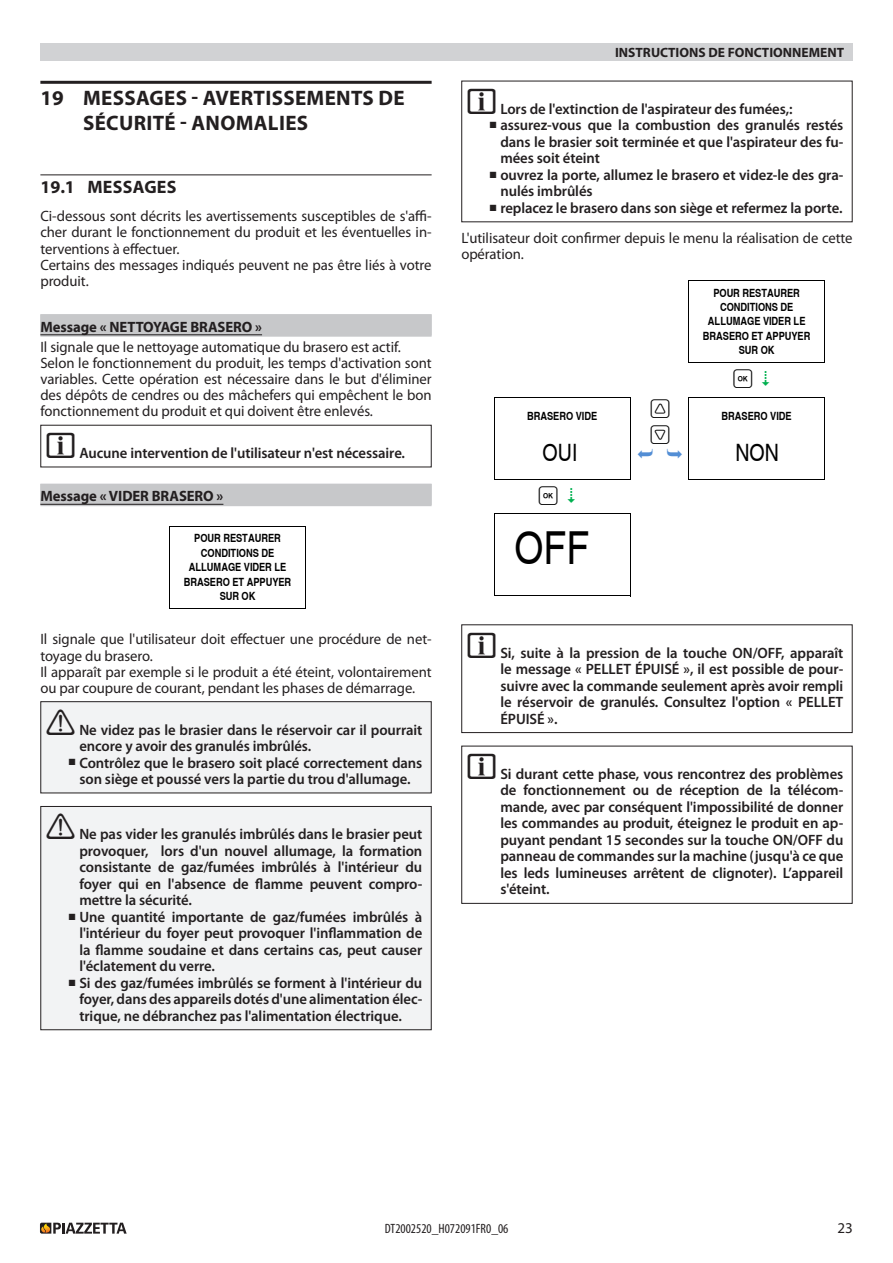
<style>
.page{position:relative;width:893px;height:1263px;background:#fff}
.page>*{position:absolute;margin:0;border:0;box-sizing:border-box;transform-origin:0 0}
.t1{font:condensed 45.6px "Helvetica";color:#000}
.t2{font:37.5px "Simboli Pz";color:#231f20}
.t3{font:28.5px "Piazzetta TELEGRF";color:#000}
.t4{font:condensed 24px "Helvetica";color:#000}
.t5{font:700 21px/25.2px "Myriad Pro";letter-spacing:.015em;color:#231f20}
.t6{font:700 18px "Myriad Pro";letter-spacing:.015em;color:#231f20}
.t7{font:600 15px/16.5px "Myriad Pro";letter-spacing:-.005em;color:#231f20;text-align:justify}
.t8{font:15px/16.2px "Myriad Pro";letter-spacing:-.005em;color:#231f20}
.t9{font:700 15px "Myriad Pro";letter-spacing:-.005em;color:#231f20}
.t10{font:700 13.5px "Myriad Pro";color:#231f20}
.t11{font:condensed 13.5px "Myriad Pro";color:#231f20}
.t12{font:700 condensed 11.4px/14.4px "Helvetica";letter-spacing:-.005em;color:#000;text-align:center}
.s1{font-weight:600}
</style>
<div class="page">
<div style="left:40px;top:43px;width:813px;height:17px;background:#d1d2d4"></div>
<svg style="left:40px;top:1223px;width:87px;height:10px"></svg>
<hr style="left:40px;top:81px;width:392px;height:3px;background:#231f20">
<hr style="left:40px;top:174px;width:392px;height:1px;background:#231f20">
<div style="left:40px;top:314px;width:392px;height:23px;background:#c7c8ca"></div>
<hr style="left:40px;top:334px;width:222px;height:1px;background:#231f20">
<div style="left:40px;top:484px;width:392px;height:22px;background:#c7c8ca"></div>
<hr style="left:40px;top:504px;width:183px;height:1px;background:#231f20">
<hr style="left:169px;top:526px;width:1px;height:83px;background:#000">
<hr style="left:305px;top:527px;width:1px;height:82px;background:#000">
<hr style="left:170px;top:526px;width:136px;height:1px;background:#000">
<hr style="left:170px;top:608px;width:136px;height:1px;background:#000">
<div style="left:41px;top:702px;width:390px;height:91px;background:#f2f3f4"></div>
<div style="left:40px;top:701px;width:392px;height:92px;border:1px solid #231f20"></div>
<div style="left:41px;top:806px;width:390px;height:224px;background:#f2f3f4"></div>
<div style="left:40px;top:806px;width:392px;height:224px;border:1px solid #231f20"></div>
<hr style="left:494px;top:397px;width:136px;height:1px;background:#000">
<hr style="left:688px;top:280px;width:1px;height:83px;background:#000">
<hr style="left:824px;top:281px;width:1px;height:82px;background:#000">
<hr style="left:494px;top:479px;width:136px;height:1px;background:#000">
<hr style="left:494px;top:397px;width:1px;height:82px;background:#000">
<hr style="left:630px;top:397px;width:1px;height:82px;background:#000">
<hr style="left:688px;top:397px;width:1px;height:82px;background:#000">
<hr style="left:824px;top:397px;width:1px;height:82px;background:#000">
<hr style="left:494px;top:513px;width:1px;height:83px;background:#000">
<hr style="left:630px;top:514px;width:1px;height:82px;background:#000">
<hr style="left:689px;top:280px;width:136px;height:1px;background:#000">
<hr style="left:689px;top:362px;width:136px;height:1px;background:#000">
<hr style="left:689px;top:397px;width:136px;height:1px;background:#000">
<hr style="left:689px;top:479px;width:136px;height:1px;background:#000">
<hr style="left:494px;top:513px;width:136px;height:1px;background:#000">
<hr style="left:494px;top:596px;width:136px;height:1px;background:#000">
<div style="left:461px;top:624px;width:392px;height:109px;border:1px solid #231f20"></div>
<div style="left:461px;top:746px;width:392px;height:158px;border:1px solid #231f20"></div>
<h3 class="t5" style="left:83px;top:85px;width:323px;text-indent:-43px">19 MESSAGES - AVERTISSEMENTS DE<br>SÉCURITÉ - ANOMALIES</h3>
<p class="t6" style="left:41px;top:177px;width:137px">19.1 MESSAGES</p>
<p class="t8" style="left:40px;top:208px;width:393px">Ci-dessous sont décrits les avertissements susceptibles de s'affi&shy;cher durant le fonctionnement du produit et les éventuelles in&shy;terventions à effectuer.<br>Certains des messages indiqués peuvent ne pas être liés à votre produit.</p>
<p class="t9" style="left:40px;top:318px;width:223px">Message « NETTOYAGE BRASERO »</p>
<p class="t8" style="left:40px;top:339px;width:393px">Il signale que le nettoyage automatique du brasero est actif.<br>Selon le fonctionnement du produit, les temps d'activation sont variables. Cette opération est nécessaire dans le but d'éliminer des dépôts de cendres ou des mâchefers qui empêchent le bon fonctionnement du produit et qui doivent être enlevés.</p>
<h2 class="t2" style="left:45px;top:423px;width:32px">i</h2>
<p class="t7" style="left:79px;top:445px;width:327px">Aucune intervention de l'utilisateur n'est nécessaire.</p>
<p class="t9" style="left:40px;top:488px;width:185px">Message « VIDER BRASERO »</p>
<p class="t12" style="left:184px;top:531px;width:109px">POUR RESTAURER<br>CONDITIONS DE<br>ALLUMAGE VIDER LE<br>BRASERO ET APPUYER<br>SUR OK</p>
<p class="t8" style="left:40px;top:631px;width:393px">Il signale que l'utilisateur doit effectuer une procédure de net&shy;toyage du brasero.<br>Il apparaît par exemple si le produit a été éteint, volontairement ou par coupure de courant, pendant les phases de démarrage.</p>
<h2 class="t2" style="left:45px;top:700px;width:32px">a</h2>
<p class="t7" style="left:79px;top:721px;width:344px">Ne videz pas le brasier dans le réservoir car il pourrait encore y avoir des granulés imbrûlés.</p>
<p class="t7" style="left:69px;top:754px;width:355px;text-align:center">■ Contrôlez que le brasero soit placé correctement dans son siège et poussé vers la partie du trou d'allumage.</p>
<h2 class="t2" style="left:45px;top:804px;width:32px">a</h2>
<p class="t7" style="left:79px;top:826px;width:344px">Ne pas vider les granulés imbrûlés dans le brasier peut provoquer, lors d'un nouvel allumage, la formation consistante de gaz/fumées imbrûlés à l'intérieur du foyer qui en l'absence de flamme peuvent compro&shy;mettre la sécurité.</p>
<p class="t7" style="left:79px;top:909px;width:344px;text-indent:-11px">■ Une quantité importante de gaz/fumées imbrûlés à l'intérieur du foyer peut provoquer l'inflammation de la flamme soudaine et dans certains cas, peut causer l'éclatement du verre.</p>
<p class="t7" style="left:79px;top:975px;width:344px;text-indent:-11px">■ Si des gaz/fumées imbrûlés se forment à l'intérieur du foyer, dans des appareils dotés d'une alimentation élec&shy;trique, ne débranchez pas l'alimentation électrique.</p>
<p class="t10" style="left:615px;top:44px;width:230px">INSTRUCTIONS DE FONCTIONNEMENT</p>
<h2 class="t2" style="left:466px;top:79px;width:32px">i</h2>
<p class="t7" style="left:500px;top:101px;width:294px">Lors de l'extinction de l'aspirateur des fumées,:</p>
<p class="t7" style="left:500px;top:117px;width:344px;text-indent:-11px">■ assurez-vous que la combustion des granulés restés dans le brasier soit terminée et que l'aspirateur des fu&shy;mées soit éteint</p>
<p class="t7" style="left:500px;top:167px;width:344px;text-indent:-11px">■ ouvrez la porte, allumez le brasero et videz-le des gra&shy;nulés imbrûlés</p>
<p class="t8" style="left:461px;top:193px;width:393px;line-height:29.8px;text-indent:28px">■ <span class="s1">replacez le brasero dans son siège et refermez la porte.<br></span>L'utilisateur doit confirmer depuis le menu la réalisation de cette</p>
<p class="t8" style="left:461px;top:246px;width:64px">opération.</p>
<p class="t12" style="left:527px;top:409px;width:72px">BRASERO VIDE</p>
<h3 class="t4" style="left:543px;top:438px;width:36px">OUI</h3>
<h3 class="t3" style="left:539px;top:484px;width:20px">J</h3>
<h1 class="t1" style="left:515px;top:521px;width:76px">OFF</h1>
<h3 class="t3" style="left:651px;top:398px;width:20px">&gt;</h3>
<h3 class="t3" style="left:651px;top:424px;width:20px">&lt;</h3>
<p class="t12" style="left:703px;top:285px;width:109px">POUR RESTAURER<br>CONDITIONS DE<br>ALLUMAGE VIDER LE<br>BRASERO ET APPUYER<br>SUR OK</p>
<h3 class="t3" style="left:733px;top:368px;width:20px">J</h3>
<p class="t12" style="left:722px;top:409px;width:72px">BRASERO VIDE</p>
<h3 class="t4" style="left:735px;top:438px;width:45px">NON</h3>
<h2 class="t2" style="left:466px;top:623px;width:32px">i</h2>
<p class="t7" style="left:500px;top:645px;width:344px">Si, suite à la pression de la touche ON/OFF, apparaît le message « PELLET ÉPUISÉ », il est possible de pour&shy;suivre avec la commande seulement après avoir rempli le réservoir de granulés. Consultez l'option « PELLET ÉPUISÉ ».</p>
<h2 class="t2" style="left:466px;top:744px;width:32px">i</h2>
<p class="t7" style="left:500px;top:766px;width:344px">Si durant cette phase, vous rencontrez des problèmes de fonctionnement ou de réception de la télécom&shy;mande, avec par conséquent l'impossibilité de donner les commandes au produit, éteignez le produit en ap&shy;puyant pendant 15 secondes sur la touche ON/OFF du panneau de commandes sur la machine (jusqu'à ce que les leds lumineuses arrêtent de clignoter). L’appareil s'éteint.</p>
<p class="t11" style="left:385px;top:1221px;width:125px">DT2002520_H072091FR0_06</p>
<p class="t8" style="left:838px;top:1220px;width:17px">23</p>
</div>
